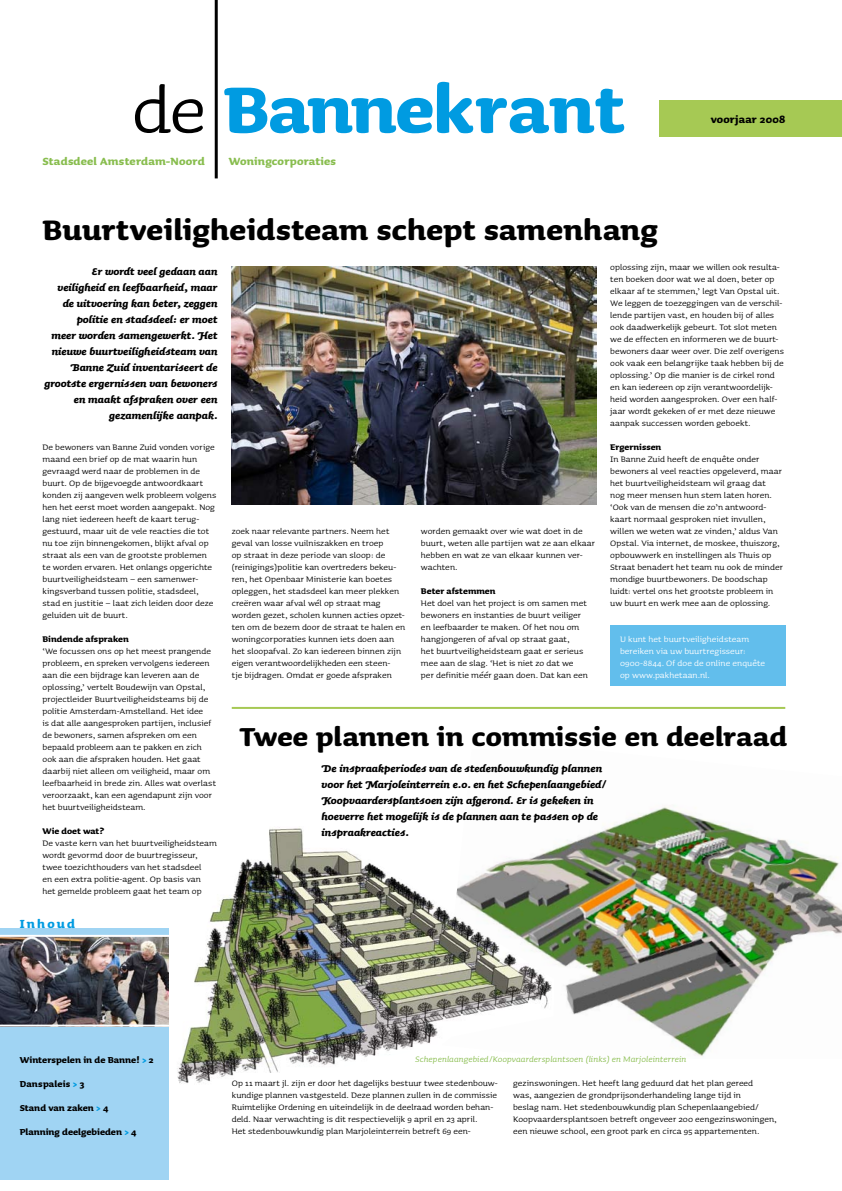
<style>
.page{position:relative;width:842px;height:1191px;background:#fff}
.page>*{position:absolute;margin:0;border:0;box-sizing:border-box;transform-origin:0 0}
.t1{font:700 83.5px "Sauna";letter-spacing:-.015em;color:#009be1}
.t2{font:700 36px "Sauna";letter-spacing:.005em;color:#000}
.t3{font:700 33px "Sauna";letter-spacing:.01em;color:#000}
.t4{font:700 15px "Sauna";letter-spacing:.145em;color:#009be1}
.t5{font:700 13.4px "Sauna";letter-spacing:.015em;color:#88bd4e}
.t6{font:700 13px "Sauna";letter-spacing:.015em;color:#000}
.t7{font:12.5px/16px "Sauna Bold Italic Swash";color:#000;text-align:right}
.t8{font:700 11px/24px "Sauna";color:#000}
.t9{font:10.5px/12px "Sauna";letter-spacing:.005em;color:#000}
.t10{font:10.5px/12px "Sauna";letter-spacing:.005em;color:#fff}
.t11{font:italic 10.5px "Sauna";letter-spacing:.005em;color:#88bd4e}
.t12{font:700 10.5px "Sauna";letter-spacing:.005em;color:#000}
.s1{font-weight:400;color:#000}
.s2{color:#009be1}
</style>
<div class="page">
<div style="left:610px;top:625px;width:175px;height:60px;background:#62beec"></div>
<hr style="left:215px;top:0;width:3px;height:178px;background:#000">
<div style="left:0;top:927px;width:169px;height:252px;background:#a0d4f3"></div>
<div style="left:659px;top:100px;width:183px;height:37px;background:#a6c954"></div>
<img style="left:0;top:937px;width:169px;height:87px">
<hr style="left:0;top:1024px;width:190px;height:2px;background:#fff">
<hr style="left:0;top:934px;width:188px;height:3px;background:#fff">
<hr style="left:232px;top:707px;width:553px;height:2px;background:#a6c954">
<img style="left:232px;top:266px;width:364px;height:238px">
<img style="left:553px;top:806px;width:289px;height:251px">
<img style="left:177px;top:827px;width:376px;height:256px">
<h1 class="t1" style="left:132px;top:65px;width:494px"><span class="s1">de</span> Bannekrant</h1>
<p class="t5" style="left:43px;top:154px;width:164px">Stadsdeel Amsterdam-Noord</p>
<p class="t5" style="left:229px;top:154px;width:109px">Woningcorporaties</p>
<p class="t6" style="left:711px;top:113px;width:76px">voorjaar 2008</p>
<h2 class="t2" style="left:43px;top:210px;width:617px">Buurtveiligheidsteam schept samenhang</h2>
<p class="t7" style="left:44px;top:263px;width:175px">Er wordt veel gedaan aan veiligheid en leefbaarheid, maar de uitvoering kan beter, zeggen politie en stadsdeel: er moet<br>meer worden samengewerkt. Het nieuwe buurtveiligheidsteam van<br>Banne Zuid inventariseert de grootste ergernissen van bewoners en maakt afspraken over een gezamenlijke aanpak.</p>
<p class="t9" style="left:610px;top:261px;width:175px">oplossing zijn, maar we willen ook resulta&shy;ten boeken door wat we al doen, beter op elkaar af te stemmen,’ legt Van Opstal uit.<br>We leggen de toezeggingen van de verschil&shy;lende partijen vast, en houden bij of alles ook daadwerkelijk gebeurt. Tot slot meten we de effecten en informeren we de buurt&shy;bewoners daar weer over. Die zelf overigens ook vaak een belangrijke taak hebben bij de oplossing.’ Op die manier is de cirkel rond en kan iedereen op zijn verantwoordelijk&shy;heid worden aangesproken. Over een half&shy;jaar wordt gekeken of er met deze nieuwe aanpak successen worden geboekt.</p>
<p class="t12" style="left:610px;top:441px;width:53px">Ergernissen</p>
<p class="t9" style="left:610px;top:453px;width:174px">In Banne Zuid heeft de enquête onder bewoners al veel reacties opgeleverd, maar het buurtveiligheidsteam wil graag dat nog meer mensen hun stem laten horen. ‘Ook van de mensen die zo’n antwoord&shy;kaart normaal gesproken niet invullen, willen we weten wat ze vinden,’ aldus Van Opstal. Via internet, de moskee, thuiszorg, opbouwwerk en instellingen als Thuis op Straat benadert het team nu ook de minder mondige buurtbewoners. De boodschap luidt: vertel ons het grootste probleem in uw buurt en werk mee aan de oplossing.</p>
<p class="t9" style="left:43px;top:441px;width:175px">De bewoners van Banne Zuid vonden vorige maand een brief op de mat waarin hun gevraagd werd naar de problemen in de buurt. Op de bijgevoegde antwoordkaart konden zij aangeven welk probleem volgens hen het eerst moet worden aangepakt. Nog lang niet iedereen heeft de kaart terug&shy;gestuurd, maar uit de vele reacties die tot nu toe zijn binnengekomen, blijkt afval op straat als een van de grootste problemen te worden ervaren. Het onlangs opgerichte buurtveiligheidsteam – een samenwer&shy;kingsverband tussen politie, stadsdeel, stad en justitie – laat zich leiden door deze geluiden uit de buurt.</p>
<p class="t12" style="left:43px;top:633px;width:88px">Bindende afspraken</p>
<p class="t9" style="left:43px;top:645px;width:175px">‘We focussen ons op het meest prangende probleem, en spreken vervolgens iedereen aan die een bijdrage kan leveren aan de oplossing,’ vertelt Boudewijn van Opstal, projectleider Buurtveiligheidsteams bij de politie Amsterdam-Amstelland. Het idee<br>is dat alle aangesproken partijen, inclusief de bewoners, samen afspreken om een bepaald probleem aan te pakken en zich ook aan die afspraken houden. Het gaat daarbij niet alleen om veiligheid, maar om leefbaarheid in brede zin. Alles wat overlast veroorzaakt, kan een agendapunt zijn voor het buurtveiligheidsteam.</p>
<p class="t12" style="left:43px;top:825px;width:63px">Wie doet wat?</p>
<p class="t9" style="left:43px;top:837px;width:176px">De vaste kern van het buurtveiligheidsteam wordt gevormd door de buurtregisseur, twee toezichthouders van het stadsdeel<br>en een extra politie-agent. Op basis van<br>het gemelde probleem gaat het team op</p>
<p class="t9" style="left:232px;top:525px;width:175px">zoek naar relevante partners. Neem het geval van losse vuilniszakken en troep<br>op straat in deze periode van sloop: de (reinigings)politie kan overtreders bekeu&shy;ren, het Openbaar Ministerie kan boetes opleggen, het stadsdeel kan meer plekken creëren waar afval wél op straat mag worden gezet, scholen kunnen acties opzet&shy;ten om de bezem door de straat te halen en woningcorporaties kunnen iets doen aan het sloopafval. Zo kan iedereen binnen zijn eigen verantwoordelijkheden een steen-<br>tje bijdragen. Omdat er goede afspraken</p>
<p class="t9" style="left:421px;top:525px;width:176px">worden gemaakt over wie wat doet in de buurt, weten alle partijen wat ze aan elkaar hebben en wat ze van elkaar kunnen ver&shy;wachten.</p>
<p class="t12" style="left:421px;top:585px;width:76px">Beter afstemmen</p>
<p class="t9" style="left:421px;top:597px;width:168px">Het doel van het project is om samen met bewoners en instanties de buurt veiliger en leefbaarder te maken. Of het nou om hangjongeren of afval op straat gaat,<br>het buurtveiligheidsteam gaat er serieus mee aan de slag. ‘Het is niet zo dat we per definitie méér gaan doen. Dat kan een</p>
<p class="t10" style="left:620px;top:633px;width:147px">U kunt het buurtveiligheidsteam bereiken via uw buurtregisseur:<br>0900-8844. Of doe de online enquête op www.pakhetaan.nl.</p>
<h3 class="t3" style="left:240px;top:719px;width:549px">Twee plannen in commissie en deelraad</h3>
<p class="t7" style="left:322px;top:760px;width:286px;text-align:left">De inspraakperiodes van de stedenbouwkundig plannen voor het Marjoleinterrein e.o. en het Schepenlaangebied/ Koopvaardersplantsoen zijn afgerond. Er is gekeken in hoeverre het mogelijk is de plannen aan te passen op de inspraakreacties.</p>
<h3 class="t4" style="left:20px;top:915px;width:57px">Inhoud</h3>
<p class="t8" style="left:20px;top:1047px;width:135px">Winterspelen in de Banne! <span class="s2">&gt;</span> 2<br>Danspaleis <span class="s2">&gt;</span> 3<br>Stand van zaken <span class="s2">&gt;</span> 4<br>Planning deelgebieden <span class="s2">&gt;</span> 4</p>
<p class="t11" style="left:415px;top:1053px;width:273px">Schepenlaangebied/Koopvaardersplantsoen (links) en Marjoleinterrein</p>
<p class="t9" style="left:232px;top:1077px;width:268px">Op 11 maart jl. zijn er door het dagelijks bestuur twee stedenbouw&shy;kundige plannen vastgesteld. Deze plannen zullen in de commissie Ruimtelijke Ordening en uiteindelijk in de deelraad worden behan&shy;deld. Naar verwachting is dit respectievelijk 9 april en 23 april.<br>Het stedenbouwkundig plan Marjolein-terrein betreft 69 een-</p>
<p class="t9" style="left:513px;top:1077px;width:265px">gezinswoningen. Het heeft lang geduurd dat het plan gereed<br>was, aan-gezien de grondprijsonderhandeling lange tijd in<br>beslag nam. Het stedenbouwkundig plan Schepenlaangebied/ Koopvaardersplantsoen betreft ongeveer 200 eengezinswoningen, een nieuwe school, een groot park en circa 95 appartementen.</p>
</div>
